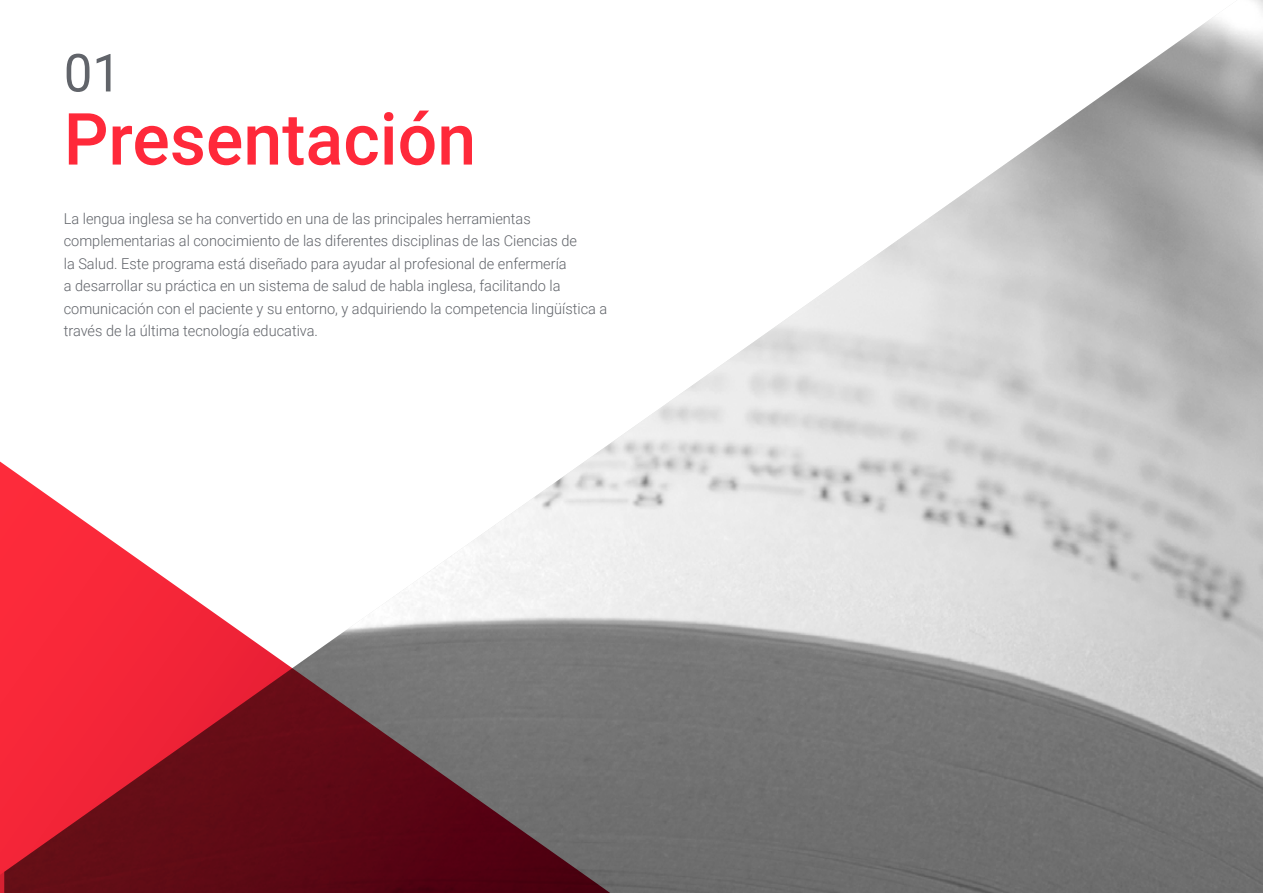
<style>
.page{position:relative;width:1263px;height:893px;background:#fff}
.page>*{position:absolute;margin:0;border:0;box-sizing:border-box;transform-origin:0 0}
.t1{font:500 72px "Roboto";color:#ff293a}
.t2{font:52.5px "Roboto";color:#61646a}
.t3{font:300 15px/22.5px "Roboto";color:#61646a}
</style>
<div class="page">
<img style="left:607px;top:0;width:656px;height:893px">
<svg style="left:0;top:446px;width:640px;height:447px"></svg>
<h2 class="t2" style="left:64px;top:36px;width:59px">01</h2>
<h1 class="t1" style="left:64px;top:89px;width:414px">Presentación</h1>
<p class="t3" style="left:64px;top:207px;width:545px">La lengua inglesa se ha convertido en una de las principales herramientas complementarias al conocimiento de las diferentes disciplinas de las Ciencias de<br>la Salud. Este programa está diseñado para ayudar al profesional de enfermería<br>a desarrollar su práctica en un sistema de salud de habla inglesa, facilitando la comunicación con el paciente y su entorno, y adquiriendo la competencia lingüística a través de la última tecnología educativa.</p>
</div>
